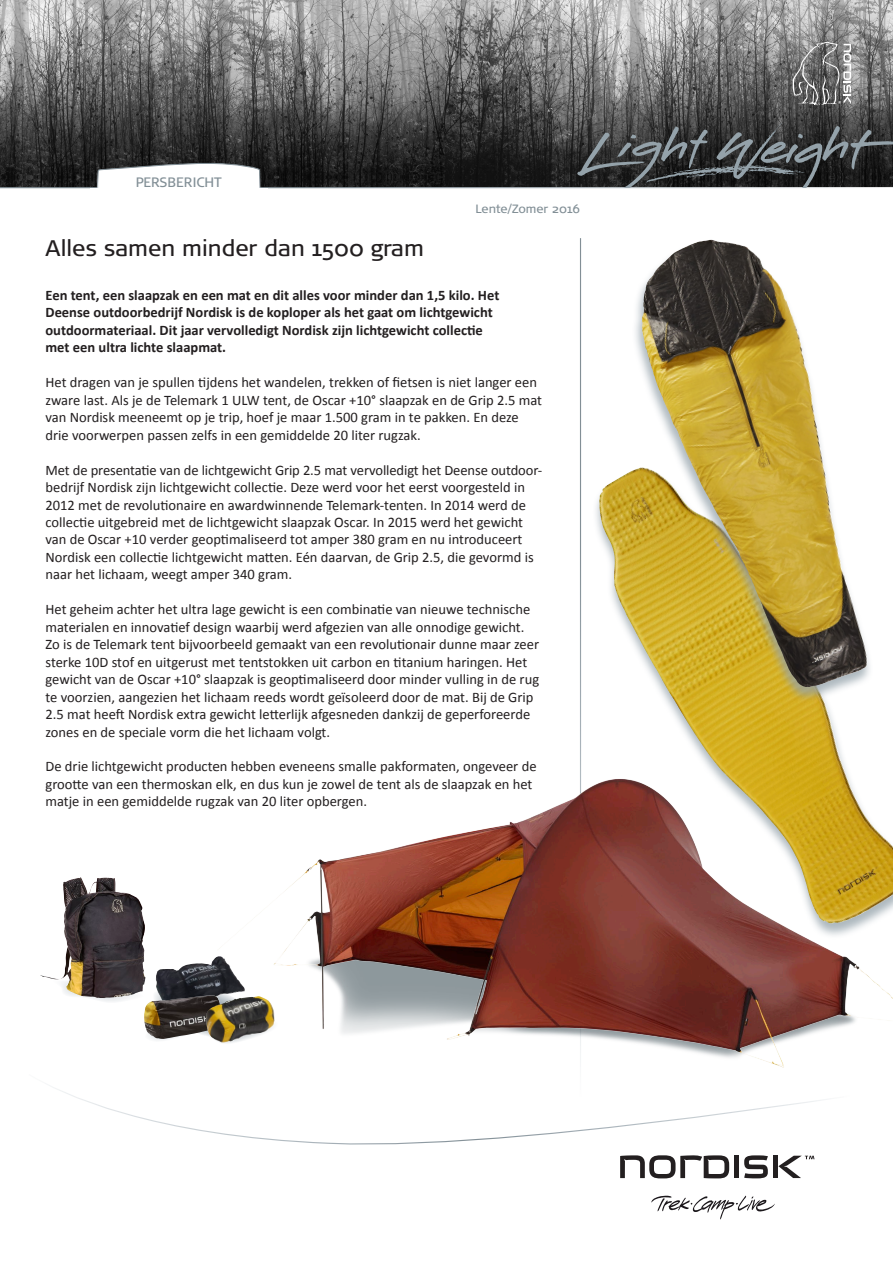
<style>
.page{position:relative;width:893px;height:1263px;background:#fff}
.page>*{position:absolute;margin:0;border:0;box-sizing:border-box;transform-origin:0 0}
.t1{font:22.5px "Signa Normal";color:#231f20}
.t2{font:14.55px/17.4px "Calibri";color:#231f20}
.t3{font:700 14.55px/17.4px "Calibri";color:#231f20}
.t4{font:13.65px "Signa Normal";color:#828f96}
.t5{font:12px "Signa Normal";color:#828f96}
</style>
<div class="page">
<img style="left:599px;top:471px;width:245px;height:290px">
<img style="left:0;top:0;width:893px;height:187px">
<svg style="left:97px;top:104px;width:164px;height:84px"></svg>
<svg style="left:793px;top:42px;width:58px;height:63px;background:#808080"></svg>
<svg style="left:49px;top:1085px;width:746px;height:60px"></svg>
<svg style="left:651px;top:1196px;width:124px;height:23px"></svg>
<div style="left:734px;top:1156px;width:5px;height:22px;background:#231f20"></div>
<hr style="left:774px;top:1156px;width:4px;height:22px;background:#231f20">
<svg style="left:744px;top:1155px;width:24px;height:23px"></svg>
<svg style="left:620px;top:1155px;width:109px;height:23px"></svg>
<svg style="left:778px;top:1156px;width:36px;height:22px"></svg>
<div style="left:632px;top:240px;width:241px;height:463px;background:#94a2aa;opacity:.75"></div>
<img style="left:641px;top:240px;width:219px;height:447px">
<img style="left:217px;top:761px;width:676px;height:343px">
<svg style="left:577px;top:123px;width:316px;height:64px;background:#3c3f40"></svg>
<img style="left:156px;top:957px;width:89px;height:23px">
<svg style="left:93px;top:980px;width:185px;height:65px"></svg>
<img style="left:40px;top:878px;width:103px;height:120px">
<p class="t4" style="left:136px;top:175px;width:88px">PERSBERICHT</p>
<p class="t5" style="left:475px;top:201px;width:106px">Lente/Zomer 2016</p>
<p class="t1" style="left:45px;top:235px;width:380px">Alles samen minder dan 1500 gram</p>
<p class="t3" style="left:45px;top:286px;width:455px">Een tent, een slaapzak en een mat en dit alles voor minder dan 1,5 kilo. Het Deense outdoorbedrijf Nordisk is de koploper als het gaat om lichtgewicht outdoormateriaal. Dit jaar vervolledigt Nordisk zijn lichtgewicht collectie met een ultra lichte slaapmat.</p>
<p class="t2" style="left:45px;top:374px;width:498px">Het dragen van je spullen tijdens het wandelen, trekken of fietsen is niet langer een zware last. Als je de Telemark 1 ULW tent, de Oscar +10° slaapzak en de Grip 2.5 mat van Nordisk meeneemt op je trip, hoef je maar 1.500 gram in te pakken. En deze drie voorwerpen passen zelfs in een gemiddelde 20 liter rugzak.</p>
<p class="t2" style="left:45px;top:461px;width:498px">Met de presentatie van de lichtgewicht Grip 2.5 mat vervolledigt het Deense outdoor&shy;bedrijf Nordisk zijn lichtgewicht collectie. Deze werd voor het eerst voorgesteld in 2012 met de revolutionaire en awardwinnende Telemark-tenten. In 2014 werd de collectie uitgebreid met de lichtgewicht slaapzak Oscar. In 2015 werd het gewicht van de Oscar +10 verder geoptimaliseerd tot amper 380 gram en nu introduceert Nordisk een collectie lichtgewicht matten. Eén daarvan, de Grip 2.5, die gevormd is naar het lichaam, weegt amper 340 gram.</p>
<p class="t2" style="left:45px;top:601px;width:495px">Het geheim achter het ultra lage gewicht is een combinatie van nieuwe technische materialen en innovatief design waarbij werd afgezien van alle onnodige gewicht.<br>Zo is de Telemark tent bijvoorbeeld gemaakt van een revolutionair dunne maar zeer sterke 10D stof en uitgerust met tentstokken uit carbon en titanium haringen. Het gewicht van de Oscar +10° slaapzak is geoptimaliseerd door minder vulling in de rug te voorzien, aangezien het lichaam reeds wordt geïsoleerd door de mat. Bij de Grip 2.5 mat heeft Nordisk extra gewicht letterlijk afgesneden dankzij de geperforeerde zones en de speciale vorm die het lichaam volgt.</p>
<p class="t2" style="left:45px;top:758px;width:493px">De drie lichtgewicht producten hebben eveneens smalle pakformaten, ongeveer de grootte van een thermoskan elk, en dus kun je zowel de tent als de slaapzak en het matje in een gemiddelde rugzak van 20 liter opbergen.</p>
</div>
